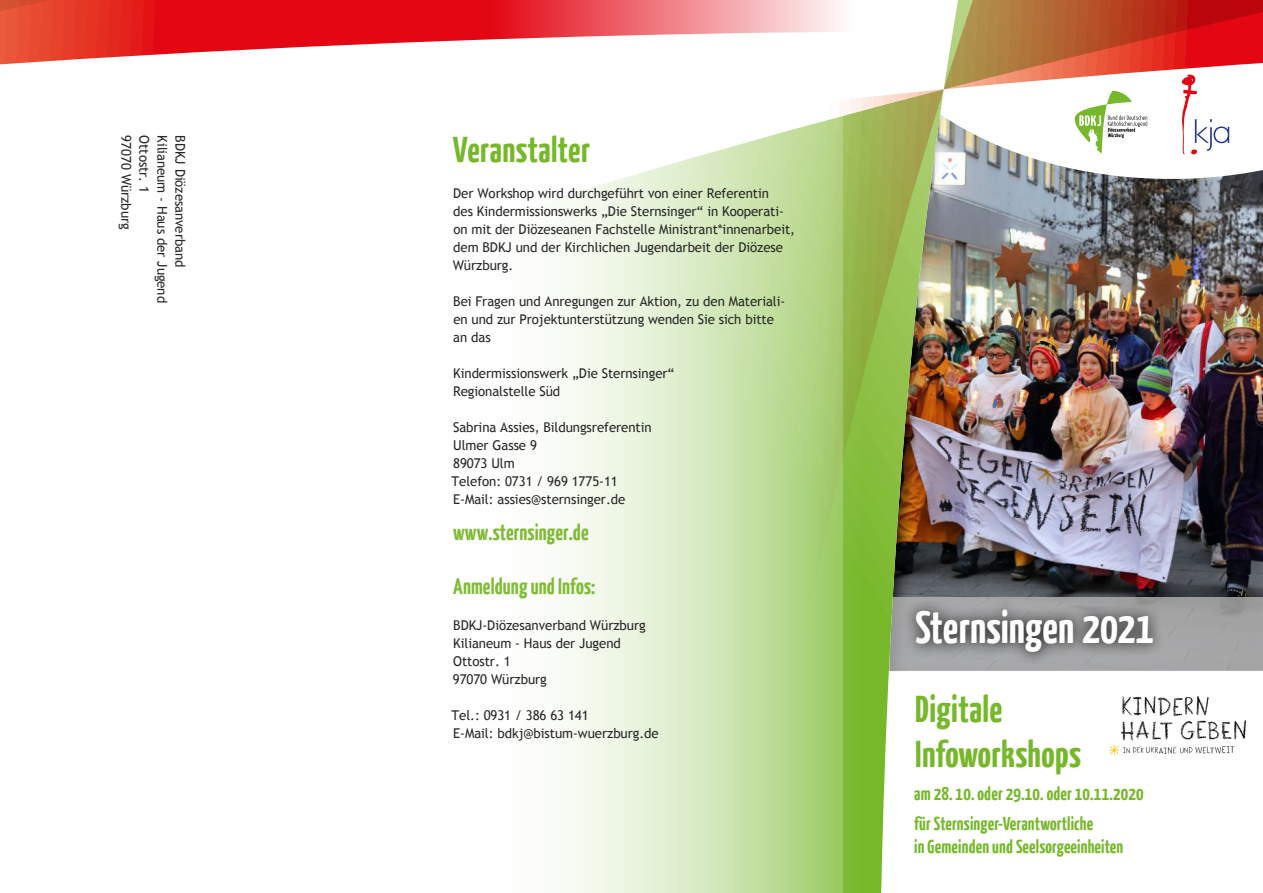
<style>
.page{position:relative;width:1263px;height:893px;background:#fff}
.page>*{position:absolute;margin:0;border:0;box-sizing:border-box;transform-origin:0 0}
.t1{font:700 45px "BDKJ";letter-spacing:-.01em;color:#fff}
.t2{font:700 37.5px/45px "BDKJ";color:#76b82a}
.t3{font:700 36px "BDKJ";color:#76b82a}
.t4{font:700 22.5px "BDKJ";letter-spacing:-.005em;color:#80bb35}
.t5{font:700 18.75px/30px "BDKJ";color:#76b82a}
.t6{font:13.5px/18px "Trebuchet MS";letter-spacing:-.005em;color:#282827}
</style>
<div class="page">
<img style="left:843px;top:0;width:420px;height:893px">
<svg style="left:0;top:0;width:863px;height:135px"></svg>
<svg style="left:447px;top:60px;width:396px;height:833px"></svg>
<svg style="left:1075px;top:91px;width:72px;height:63px"></svg>
<div style="left:903px;top:597px;width:263px;height:69px;background:#000;opacity:.92"></div>
<svg style="left:1181px;top:73px;width:48px;height:82px"></svg>
<img style="left:1109px;top:696px;width:136px;height:58px">
<p class="t6" style="left:135px;top:135px;width:96px;rotate:90deg">97070 Würzburg</p>
<p class="t6" style="left:153px;top:135px;width:59px;rotate:90deg">Ottostr. 1</p>
<p class="t6" style="left:171px;top:135px;width:169px;rotate:90deg">Kilianeum - Haus der Jugend</p>
<p class="t6" style="left:189px;top:135px;width:134px;rotate:90deg">BDKJ Diözesanverband</p>
<h3 class="t3" style="left:453px;top:126px;width:139px">Veranstalter</h3>
<p class="t6" style="left:453px;top:184px;width:344px">Der Workshop wird durchgeführt von einer Referentin<br>des Kindermissionswerks „Die Sternsinger“ in Kooperati&shy;on mit der Diözeseanen Fachstelle Ministrant*innenarbeit, dem BDKJ und der Kirchlichen Jugendarbeit der Diözese Würzburg.</p>
<p class="t6" style="left:453px;top:292px;width:334px">Bei Fragen und Anregungen zur Aktion, zu den Materiali&shy;en und zur Projektunterstützung wenden Sie sich bitte an das</p>
<p class="t6" style="left:453px;top:364px;width:223px">Kindermissionswerk „Die Sternsinger“<br>Regionalstelle Süd</p>
<p class="t6" style="left:452px;top:418px;width:201px">Sabrina Assies, Bildungsreferentin<br>Ulmer Gasse 9<br>89073 Ulm<br>Telefon: 0731 / 969 1775-11<br>E-Mail: assies@sternsinger.de</p>
<h3 class="t4" style="left:453px;top:517px;width:137px">www.sternsinger.de</h3>
<h3 class="t4" style="left:453px;top:571px;width:144px">Anmeldung und Infos:</h3>
<p class="t6" style="left:453px;top:616px;width:195px">BDKJ-Diözesanverband Würzburg<br>Kilianeum - Haus der Jugend<br>Ottostr. 1<br>97070 Würzburg</p>
<p class="t6" style="left:452px;top:706px;width:209px">Tel.: 0931 / 386 63 141<br>E-Mail: bdkj@bistum-wuerzburg.de</p>
<h1 class="t1" style="left:915px;top:598px;width:240px">Sternsingen 2021</h1>
<h2 class="t2" style="left:915px;top:685px;width:168px">Digitale<br>Infoworkshops</h2>
<h3 class="t5" style="left:914px;top:778px;width:231px">am 28. 10. oder 29.10. oder 10.11.2020 für Sternsinger-Verantwortliche</h3>
<h3 class="t5" style="left:914px;top:830px;width:211px">in Gemeinden und Seelsorgeeinheiten</h3>
</div>
